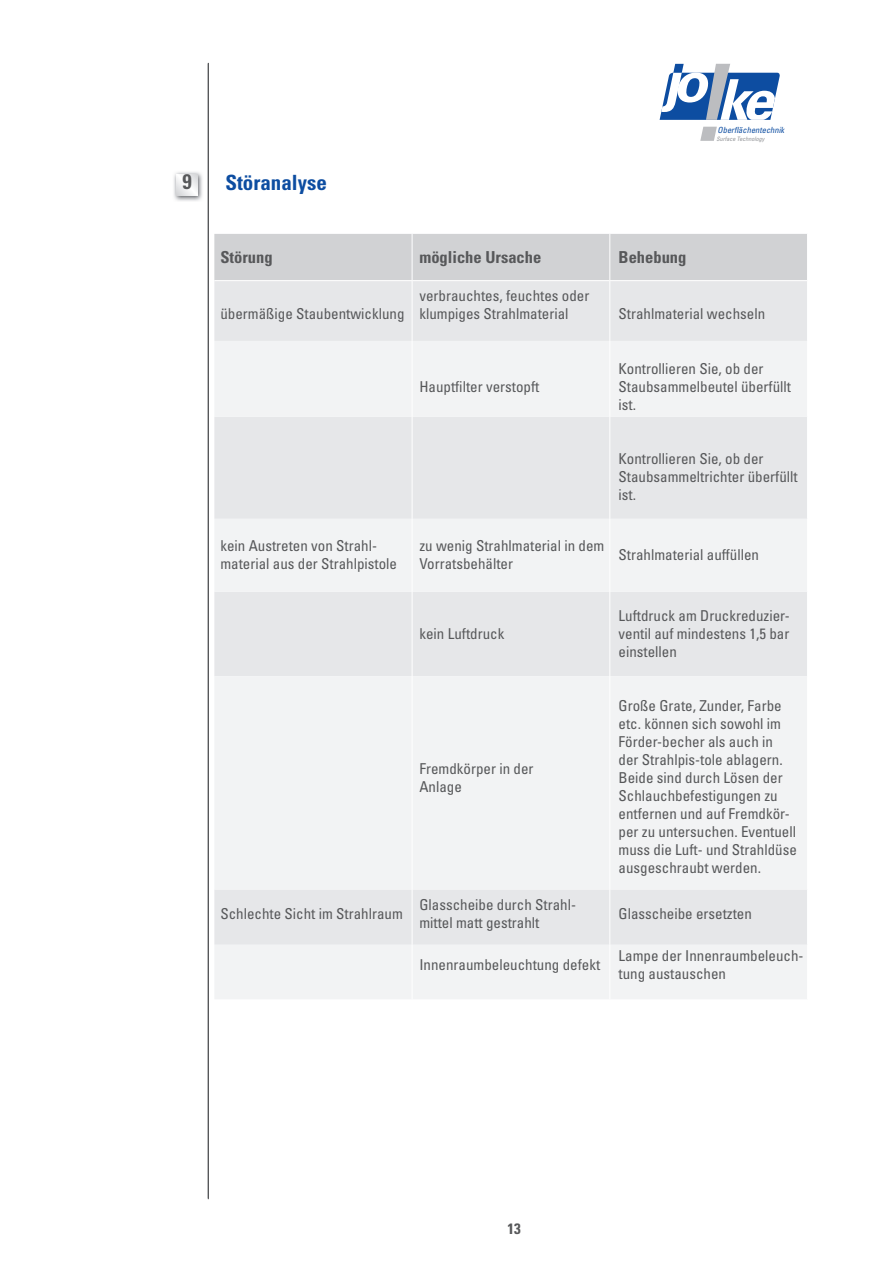
<style>
.page{position:relative;width:893px;height:1263px;background:#fff}
.page>*{position:absolute;margin:0;border:0;box-sizing:border-box;transform-origin:0 0}
.t1{font:700 condensed 21px "Univers LT Pro";color:#0d4da1}
.t2{font:700 condensed 21px "Univers LT Pro";color:#57585a}
.t3{font:700 condensed 16.5px "Univers LT Pro";color:#57585a}
.t4{font:condensed 15px/18px "Univers LT Pro";color:#57585a}
.t5{font:700 condensed 15px "Univers LT Pro";color:#57585a}
.t6{font:italic condensed 8.4px "Univers";color:#0d4da1}
.t7{font:italic condensed 6px "Univers";color:#939598}
</style>
<div class="page">
<div style="left:214px;top:234px;width:593px;height:46px;background:#d1d2d4"></div>
<div style="left:214px;top:281px;width:593px;height:60px;background:#e6e7e9"></div>
<svg style="left:214px;top:341px;width:593px;height:658px;fill:#f2f3f4"></svg>
<hr style="left:412px;top:234px;width:1px;height:46px;background:#fff">
<hr style="left:609px;top:234px;width:1px;height:46px;background:#fff">
<hr style="left:412px;top:281px;width:1px;height:60px;background:#fff">
<hr style="left:609px;top:281px;width:1px;height:60px;background:#fff">
<hr style="left:412px;top:341px;width:1px;height:76px;background:#fff">
<hr style="left:609px;top:341px;width:1px;height:76px;background:#fff">
<hr style="left:412px;top:417px;width:1px;height:102px;background:#fff">
<hr style="left:609px;top:417px;width:1px;height:102px;background:#fff">
<hr style="left:412px;top:519px;width:1px;height:73px;background:#fff">
<hr style="left:609px;top:519px;width:1px;height:73px;background:#fff">
<hr style="left:412px;top:592px;width:1px;height:84px;background:#fff">
<hr style="left:609px;top:592px;width:1px;height:84px;background:#fff">
<hr style="left:412px;top:676px;width:1px;height:213px;background:#fff">
<hr style="left:609px;top:676px;width:1px;height:213px;background:#fff">
<hr style="left:412px;top:889px;width:1px;height:56px;background:#fff">
<hr style="left:609px;top:889px;width:1px;height:56px;background:#fff">
<hr style="left:412px;top:945px;width:1px;height:54px;background:#fff">
<hr style="left:609px;top:945px;width:1px;height:54px;background:#fff">
<img style="left:174px;top:172px;width:28px;height:29px">
<svg style="left:176px;top:174px;width:22px;height:21px"></svg>
<svg style="left:660px;top:64px;width:120px;height:77px"></svg>
<hr style="left:208px;top:64px;width:1px;height:1135px;background:#57585a">
<hr style="left:208px;top:63px;width:1px;height:1135px;background:#57585a">
<h1 class="t2" style="left:182px;top:169px;width:11px">9</h1>
<p class="t6" style="left:718px;top:124px;width:68px">Oberflächentechnik</p>
<h1 class="t1" style="left:225px;top:169px;width:103px">Störanalyse</h1>
<p class="t3" style="left:220px;top:247px;width:54px">Störung</p>
<p class="t3" style="left:419px;top:247px;width:123px">mögliche Ursache</p>
<p class="t3" style="left:619px;top:247px;width:69px">Behebung</p>
<p class="t7" style="left:716px;top:135px;width:50px">Surface Technology</p>
<p class="t4" style="left:220px;top:304px;width:186px">übermäßige Staubentwicklung</p>
<p class="t4" style="left:419px;top:286px;width:171px">verbrauchtes, feuchtes oder klumpiges Strahlmaterial</p>
<p class="t4" style="left:419px;top:377px;width:121px">Hauptfilter verstopft</p>
<p class="t4" style="left:619px;top:304px;width:148px">Strahlmaterial wechseln</p>
<p class="t4" style="left:619px;top:359px;width:174px">Kontrollieren Sie, ob der<br>Staubsammelbeutel überfüllt ist.</p>
<p class="t4" style="left:619px;top:449px;width:181px">Kontrollieren Sie, ob der<br>Staubsammeltrichter überfüllt ist.</p>
<p class="t4" style="left:220px;top:537px;width:178px">kein Austreten von Strahl&shy;material aus der Strahlpistole</p>
<p class="t4" style="left:419px;top:537px;width:186px">zu wenig Strahlmaterial in dem<br>Vorratsbehälter</p>
<p class="t4" style="left:619px;top:546px;width:142px">Strahlmaterial auffüllen</p>
<p class="t4" style="left:419px;top:624px;width:86px">kein Luftdruck</p>
<p class="t4" style="left:419px;top:759px;width:116px">Fremdkörper in der<br>Anlage</p>
<p class="t4" style="left:619px;top:606px;width:173px;text-align:justify">Luftdruck am Druckreduzier&shy;ventil auf mindestens 1,5 bar einstellen</p>
<p class="t4" style="left:619px;top:696px;width:180px">Große Grate, Zunder, Farbe etc. können sich sowohl im<br>Förder-becher als auch in<br>der Strahlpis-tole ablagern.<br>Beide sind durch Lösen der<br>Schlauchbefestigungen zu entfernen und auf Fremdkör&shy;per zu untersuchen. Eventuell muss die Luft- und Strahldüse ausgeschraubt werden.</p>
<p class="t4" style="left:220px;top:904px;width:184px">Schlechte Sicht im Strahlraum</p>
<p class="t4" style="left:419px;top:895px;width:158px">Glasscheibe durch Strahl&shy;mittel matt gestrahlt</p>
<p class="t4" style="left:619px;top:904px;width:135px">Glasscheibe ersetzten</p>
<p class="t4" style="left:419px;top:956px;width:182px">Innenraumbeleuchtung defekt</p>
<p class="t4" style="left:619px;top:947px;width:186px">Lampe der Innenraumbeleuch&shy;tung austauschen</p>
<p class="t5" style="left:507px;top:1219px;width:15px">13</p>
</div>
